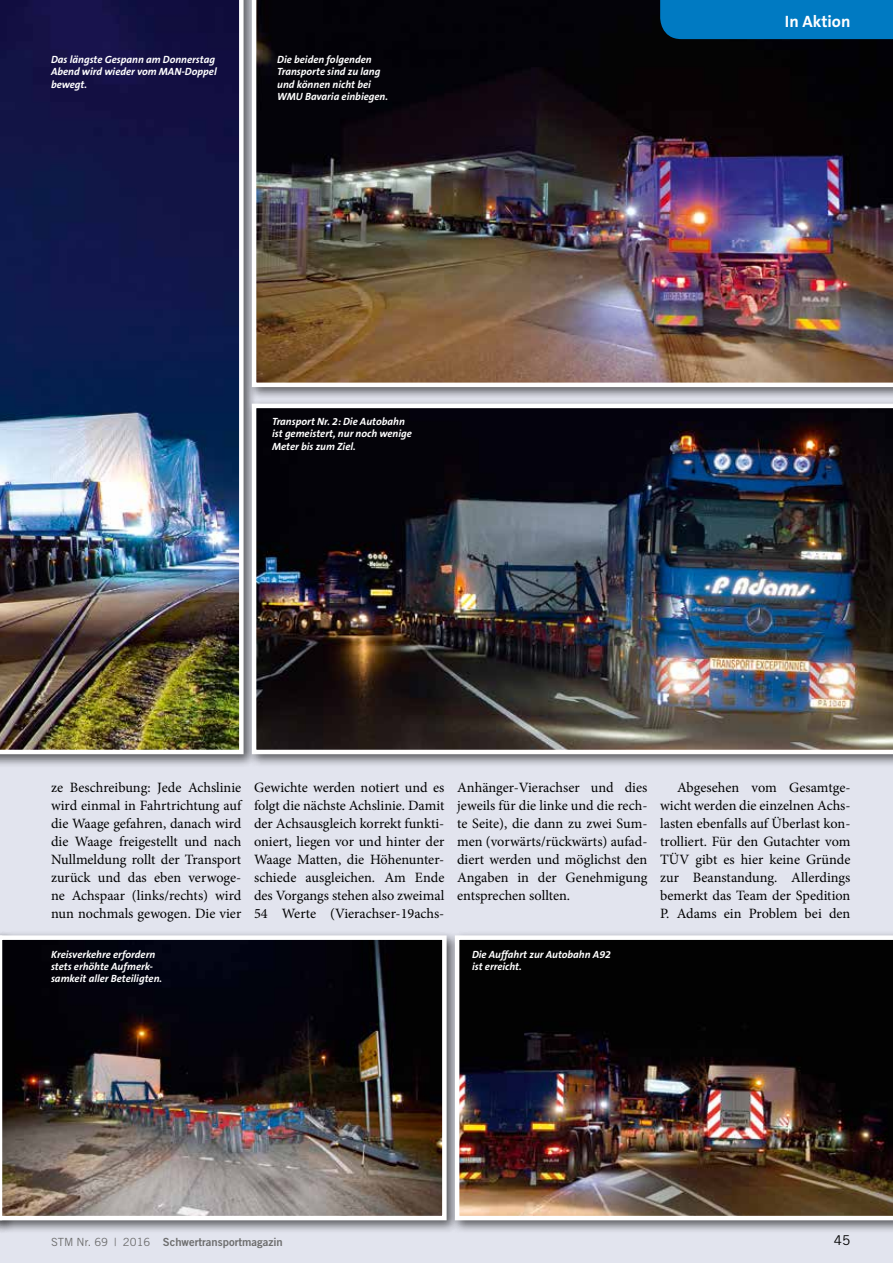
<style>
.page{position:relative;width:893px;height:1263px;background:#e2e4ee}
.page>*{position:absolute;margin:0;border:0;box-sizing:border-box;transform-origin:0 0}
.t1{font:700 16.5px "The Sans B7";color:#fff}
.t2{font:14.25px/18px "Minion Pro";color:#000;text-align:justify}
.t3{font:13.5px "Trade Gothic";color:#000}
.t4{font:11.25px "Trade Gothic Bold Two";color:#6e6e6e}
.t5{font:italic 700 10.5px/12.3px "The Sans B7";color:#fff}
.s1{font-family:"Trade Gothic"}
</style>
<div class="page">
<div style="left:0;top:0;width:257px;height:768px;background:#000;opacity:.6"></div>
<img style="left:0;top:0;width:244px;height:754px">
<div style="left:247px;top:0;width:646px;height:400px;background:#000;opacity:.6"></div>
<img style="left:252px;top:0;width:641px;height:387px">
<div style="left:247px;top:399px;width:646px;height:369px;background:#000;opacity:.6"></div>
<img style="left:252px;top:404px;width:641px;height:350px">
<div style="left:660px;top:0;width:233px;height:39px;background:#007ac2"></div>
<div style="left:0;top:931px;width:460px;height:303px;background:#000;opacity:.6"></div>
<img style="left:0;top:935px;width:447px;height:285px">
<div style="left:450px;top:931px;width:443px;height:303px;background:#000;opacity:.6"></div>
<img style="left:455px;top:935px;width:438px;height:285px">
<p class="t5" style="left:51px;top:54px;width:167px">Das längste Gespann am Donnerstag<br>Abend wird wieder vom MAN-Doppel bewegt.</p>
<p class="t5" style="left:277px;top:54px;width:112px">Die beiden folgenden<br>Transporte sind zu lang und können nicht bei<br>WMU Bavaria einbiegen.</p>
<p class="t5" style="left:272px;top:416px;width:141px">Transport Nr. 2: Die Autobahn ist gemeistert, nur noch wenige<br>Meter bis zum Ziel.</p>
<p class="t1" style="left:785px;top:13px;width:67px">In Aktion</p>
<p class="t2" style="left:51px;top:779px;width:192px">ze Beschreibung: Jede Achslinie wird einmal in Fahrtrichtung auf die Waage gefahren, danach wird die Waage freigestellt und nach Nullmeldung rollt der Transport zurück und das eben verwoge&shy;ne Achspaar (links/rechts) wird nun nochmals gewogen. Die vier</p>
<p class="t2" style="left:254px;top:779px;width:192px">Gewichte werden notiert und es folgt die nächste Achslinie. Damit der Achsausgleich korrekt funkti&shy;oniert, liegen vor und hinter der Waage Matten, die Höhenunter&shy;schiede ausgleichen. Am Ende des Vorgangs stehen also zweimal 54 Werte (Vierachser-19achs-</p>
<p class="t2" style="left:457px;top:778px;width:192px">Anhänger-Vierachser und dies jeweils für die linke und die rech&shy;te Seite), die dann zu zwei Sum&shy;men (vorwärts/rückwärts) aufad&shy;diert werden und möglichst den Angaben in der Genehmigung entsprechen sollten.</p>
<p class="t2" style="left:660px;top:778px;width:192px;text-indent:17px">Abgesehen vom Gesamtge&shy;wicht werden die einzelnen Achs&shy;lasten ebenfalls auf Überlast kon&shy;trolliert. Für den Gutachter vom TÜV gibt es hier keine Gründe zur Beanstandung. Allerdings bemerkt das Team der Spedition P. Adams ein Problem bei den</p>
<p class="t5" style="left:51px;top:948px;width:113px">Kreisverkehre erfordern stets erhöhte Aufmerk&shy;samkeit aller Beteiligten.</p>
<p class="t5" style="left:472px;top:948px;width:140px">Die Auffahrt zur Autobahn A92 ist erreicht.</p>
<p class="t4" style="left:51px;top:1235px;width:233px"><span class="s1">STM Nr. 69 | 2016</span> Schwertransportmagazin</p>
<p class="t3" style="left:834px;top:1232px;width:18px">45</p>
</div>
